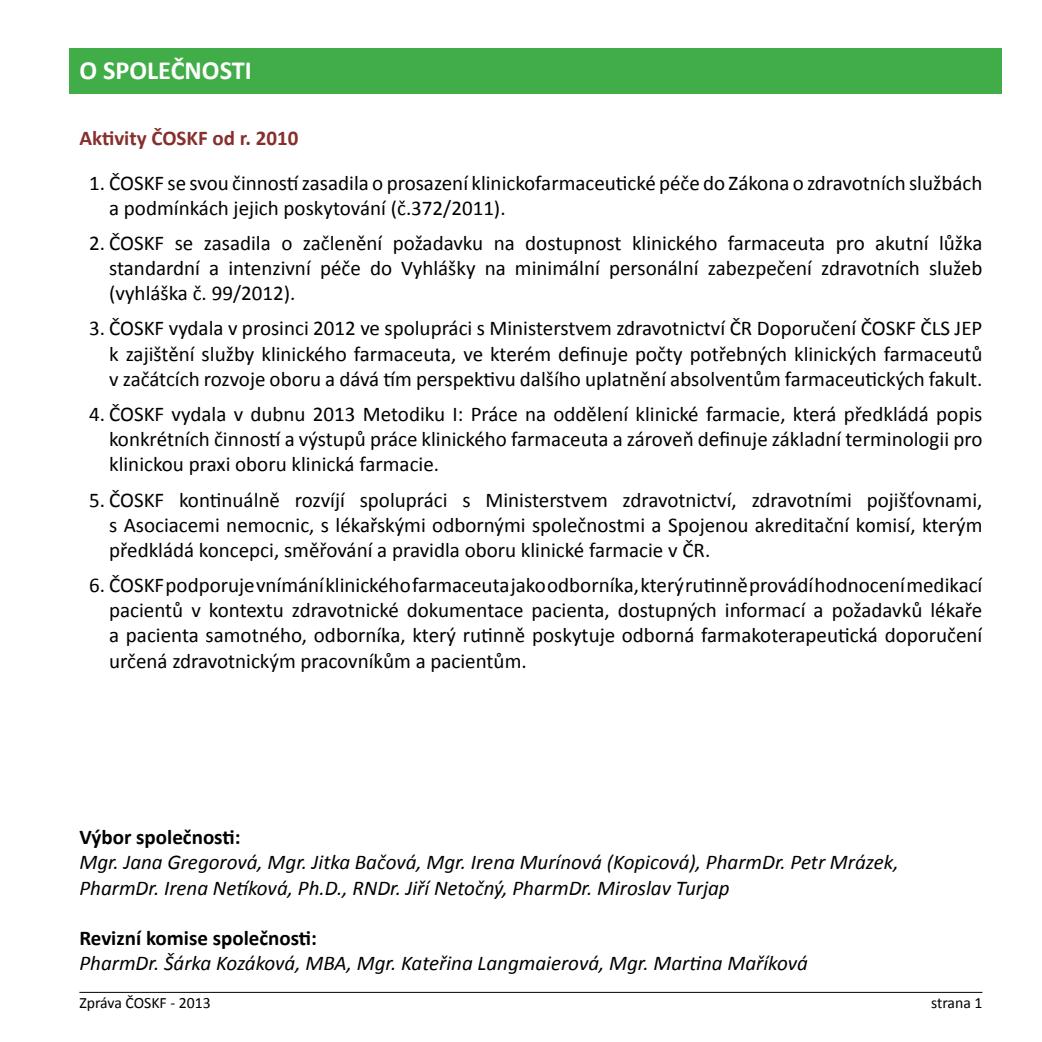
<style>
.page{position:relative;width:1042px;height:1042px;background:#fff}
.page>*{position:absolute;margin:0;border:0;box-sizing:border-box;transform-origin:0 0}
.t1{font:700 26.25px "Calibri";color:#fff}
.t2{font:21px/25.2px "Calibri";color:#000;text-align:justify}
.t3{font:italic 21px/25.2px "Calibri";color:#000}
.t4{font:700 21px "Calibri";color:#872f2e}
.t5{font:15.75px "Calibri";color:#000}
.s1{font-weight:700;font-style:normal}
</style>
<div class="page">
<hr style="left:79px;top:992px;width:903px;height:1px;background:#000">
<div style="left:69px;top:48px;width:933px;height:46px;background:#41ad49"></div>
<p class="t1" style="left:79px;top:54px;width:174px">O SPOLEČNOSTI</p>
<p class="t4" style="left:79px;top:124px;width:220px">Aktivity ČOSKF od r. 2010</p>
<p class="t2" style="left:109px;top:170px;width:875px;text-indent:-20px">1. ČOSKF se svou činností zasadila o prosazení klinickofarmaceutické péče do Zákona o zdravotních službách a podmínkách jejich poskytování (č.372/2011).</p>
<p class="t2" style="left:109px;top:230px;width:875px;text-indent:-20px">2. ČOSKF se zasadila o začlenění požadavku na dostupnost klinického farmaceuta pro akutní lůžka standardní a intenzivní péče do Vyhlášky na minimální personální zabezpečení zdravotních služeb (vyhláška č. 99/2012).</p>
<p class="t2" style="left:109px;top:316px;width:875px;text-indent:-20px">3. ČOSKF vydala v prosinci 2012 ve spolupráci s Ministerstvem zdravotnictví ČR Doporučení ČOSKF ČLS JEP k zajištění služby klinického farmaceuta, ve kterém definuje počty potřebných klinických farmaceutů v začátcích rozvoje oboru a dává tím perspektivu dalšího uplatnění absolventům farmaceutických fakult.</p>
<p class="t2" style="left:109px;top:401px;width:875px;text-indent:-20px">4. ČOSKF vydala v dubnu 2013 Metodiku I: Práce na oddělení klinické farmacie, která předkládá popis konkrétních činností a výstupů práce klinického farmaceuta a zároveň definuje základní terminologii pro klinickou praxi oboru klinická farmacie.</p>
<p class="t2" style="left:109px;top:487px;width:875px;text-indent:-20px">5. ČOSKF kontinuálně rozvíjí spolupráci s Ministerstvem zdravotnictví, zdravotními pojišťovnami, s Asociacemi nemocnic, s lékařskými odbornými společnostmi a Spojenou akreditační komisí, kterým předkládá koncepci, směřování a pravidla oboru klinické farmacie v ČR.</p>
<p class="t2" style="left:109px;top:572px;width:875px;text-indent:-20px">6. ČOSKF podporuje vnímání klinického farmaceuta jako odborníka, který rutinně provádí hodnocení medikací pacientů v kontextu zdravotnické dokumentace pacienta, dostupných informací a požadavků lékaře a pacienta samotného, odborníka, který rutinně poskytuje odborná farmakoterapeutická doporučení určená zdravotnickým pracovníkům a pacientům.</p>
<p class="t3" style="left:79px;top:824px;width:821px"><span class="s1">Výbor společnosti:<br></span>Mgr. Jana Gregorová, Mgr. Jitka Bačová, Mgr. Irena Murínová (Kopicová), PharmDr. Petr Mrázek,<br>PharmDr. Irena Netíková, Ph.D., RNDr. Jiří Netočný, PharmDr. Miroslav Turjap</p>
<p class="t3" style="left:79px;top:924px;width:730px"><span class="s1">Revizní komise společnosti:<br></span>PharmDr. Šárka Kozáková, MBA, Mgr. Kateřina Langmaierová, Mgr. Martina Maříková</p>
<p class="t5" style="left:79px;top:992px;width:133px">Zpráva ČOSKF - 2013</p>
<p class="t5" style="left:931px;top:992px;width:53px">strana 1</p>
</div>
